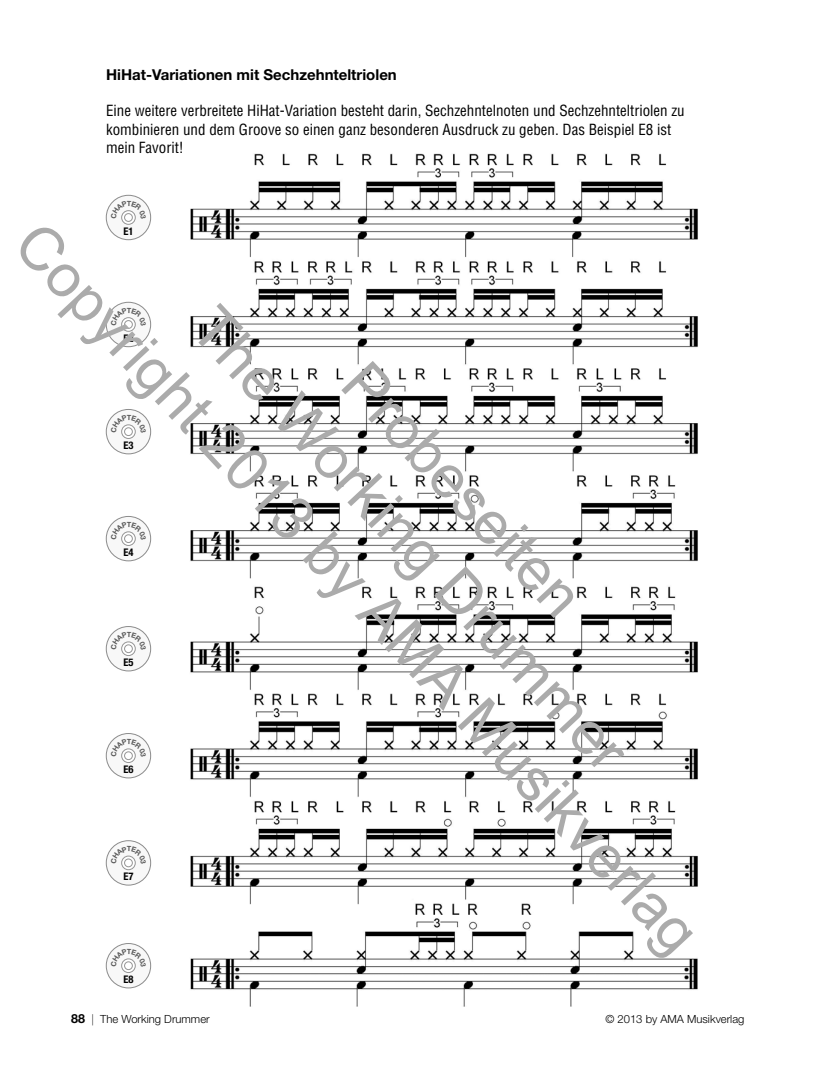
<style>
.page{position:relative;width:815px;height:1082px;background:#fff}
.page>*{position:absolute;margin:0;border:0;box-sizing:border-box;transform-origin:0 0}
.t1{font:60px/72px "Arial";color:#ababab;text-align:center}
.t2{font:condensed 15px/18.4px "Helvetica LT Std";color:#000}
.t3{font:700 15px "Helvetica Neue LT Std";color:#000}
.t4{font:300 11.25px "Helvetica Neue LT Std";color:#000}
.t5{font:700 condensed 10.5px "Helvetica Neue LT Std";color:#000}
.s1{font-weight:700;font-size:12.5px}
.s2{font-weight:100}
</style>
<div class="page">
<img style="left:190px;top:153px;width:508px;height:853px">
<div style="left:106px;top:195px;width:45px;height:45px;background:#f8f8f8;border-radius:50%"></div>
<div style="left:106px;top:195px;width:45px;height:45px;border:1px solid #8c8c8c;border-radius:50%"></div>
<svg style="left:122px;top:211px;width:13px;height:13px"></svg>
<div style="left:121px;top:210px;width:14px;height:14px;border:1px solid #959595;border-radius:50%"></div>
<div style="left:125px;top:213px;width:7px;height:8px;background:#fff;border-radius:50%"></div>
<div style="left:124px;top:213px;width:9px;height:8px;border:1px solid #959595;border-radius:50%"></div>
<div style="left:106px;top:302px;width:45px;height:44px;background:#f8f8f8;border-radius:50%"></div>
<div style="left:106px;top:302px;width:45px;height:45px;border:1px solid #8c8c8c;border-radius:50%"></div>
<div style="left:121px;top:317px;width:14px;height:14px;border:1px solid #959595;border-radius:50%"></div>
<div style="left:125px;top:320px;width:7px;height:8px;background:#fff;border-radius:50%"></div>
<div style="left:124px;top:320px;width:9px;height:8px;border:1px solid #959595;border-radius:50%"></div>
<div style="left:106px;top:409px;width:45px;height:45px;background:#f8f8f8;border-radius:50%"></div>
<div style="left:106px;top:409px;width:45px;height:45px;border:1px solid #8c8c8c;border-radius:50%"></div>
<svg style="left:122px;top:425px;width:13px;height:13px"></svg>
<div style="left:121px;top:424px;width:14px;height:14px;border:1px solid #959595;border-radius:50%"></div>
<div style="left:125px;top:427px;width:7px;height:8px;background:#fff;border-radius:50%"></div>
<div style="left:124px;top:427px;width:9px;height:8px;border:1px solid #959595;border-radius:50%"></div>
<div style="left:106px;top:516px;width:45px;height:44px;background:#f8f8f8;border-radius:50%"></div>
<div style="left:106px;top:516px;width:45px;height:45px;border:1px solid #8c8c8c;border-radius:50%"></div>
<div style="left:121px;top:531px;width:14px;height:14px;border:1px solid #959595;border-radius:50%"></div>
<div style="left:125px;top:534px;width:7px;height:8px;background:#fff;border-radius:50%"></div>
<div style="left:124px;top:534px;width:9px;height:8px;border:1px solid #959595;border-radius:50%"></div>
<div style="left:106px;top:626px;width:45px;height:44px;background:#f8f8f8;border-radius:50%"></div>
<div style="left:106px;top:626px;width:45px;height:45px;border:1px solid #8c8c8c;border-radius:50%"></div>
<div style="left:121px;top:641px;width:14px;height:14px;border:1px solid #959595;border-radius:50%"></div>
<div style="left:125px;top:644px;width:7px;height:8px;background:#fff;border-radius:50%"></div>
<div style="left:124px;top:644px;width:9px;height:8px;border:1px solid #959595;border-radius:50%"></div>
<div style="left:106px;top:733px;width:45px;height:44px;background:#f8f8f8;border-radius:50%"></div>
<div style="left:106px;top:733px;width:45px;height:45px;border:1px solid #8c8c8c;border-radius:50%"></div>
<div style="left:121px;top:748px;width:14px;height:14px;border:1px solid #959595;border-radius:50%"></div>
<div style="left:125px;top:751px;width:7px;height:8px;background:#fff;border-radius:50%"></div>
<div style="left:124px;top:751px;width:9px;height:8px;border:1px solid #959595;border-radius:50%"></div>
<div style="left:106px;top:840px;width:45px;height:45px;background:#f8f8f8;border-radius:50%"></div>
<div style="left:106px;top:840px;width:45px;height:45px;border:1px solid #8c8c8c;border-radius:50%"></div>
<div style="left:121px;top:855px;width:14px;height:14px;border:1px solid #959595;border-radius:50%"></div>
<div style="left:125px;top:858px;width:7px;height:8px;background:#fff;border-radius:50%"></div>
<div style="left:124px;top:858px;width:9px;height:8px;border:1px solid #959595;border-radius:50%"></div>
<div style="left:106px;top:943px;width:45px;height:44px;background:#f8f8f8;border-radius:50%"></div>
<div style="left:106px;top:943px;width:45px;height:44px;border:1px solid #8c8c8c;border-radius:50%"></div>
<div style="left:121px;top:958px;width:14px;height:14px;border:1px solid #959595;border-radius:50%"></div>
<div style="left:125px;top:961px;width:7px;height:8px;background:#fff;border-radius:50%"></div>
<div style="left:124px;top:961px;width:9px;height:8px;border:1px solid #959595;border-radius:50%"></div>
<svg style="left:111px;top:201px;width:35px;height:17px"></svg>
<svg style="left:111px;top:308px;width:35px;height:17px"></svg>
<svg style="left:111px;top:415px;width:35px;height:17px"></svg>
<svg style="left:111px;top:522px;width:35px;height:17px"></svg>
<svg style="left:111px;top:632px;width:35px;height:17px"></svg>
<svg style="left:111px;top:738px;width:35px;height:18px"></svg>
<svg style="left:111px;top:846px;width:35px;height:17px"></svg>
<svg style="left:111px;top:948px;width:35px;height:18px"></svg>
<p class="t3" style="left:106px;top:69px;width:292px">HiHat-Variationen mit Sechzehnteltriolen</p>
<p class="t2" style="left:106px;top:103px;width:580px">Eine weitere verbreitete HiHat-Variation besteht darin, Sechzehntelnoten und Sechzehnteltriolen zu kombinieren und dem Groove so einen ganz besonderen Ausdruck zu geben. Das Beispiel E8 ist mein Favorit!</p>
<h1 class="t1" style="left:158px;top:110px;width:972px;rotate:47deg">Probeseiten<br>The Working Drummer<br>Copyright 2013 by AMA Musikverlag</h1>
<p class="t5" style="left:123px;top:225px;width:12px">E1</p>
<p class="t5" style="left:123px;top:332px;width:12px">E2</p>
<p class="t5" style="left:123px;top:439px;width:12px">E3</p>
<p class="t5" style="left:123px;top:546px;width:12px">E4</p>
<p class="t5" style="left:123px;top:656px;width:12px">E5</p>
<p class="t5" style="left:123px;top:763px;width:12px">E6</p>
<p class="t5" style="left:123px;top:870px;width:12px">E7</p>
<p class="t5" style="left:123px;top:973px;width:12px">E8</p>
<p class="t4" style="left:71px;top:1012px;width:140px"><span class="s1">88</span> <span class="s2">|</span> The Working Drummer</p>
<p class="t4" style="left:605px;top:1012px;width:141px">© 2013 by AMA Musikverlag</p>
</div>
